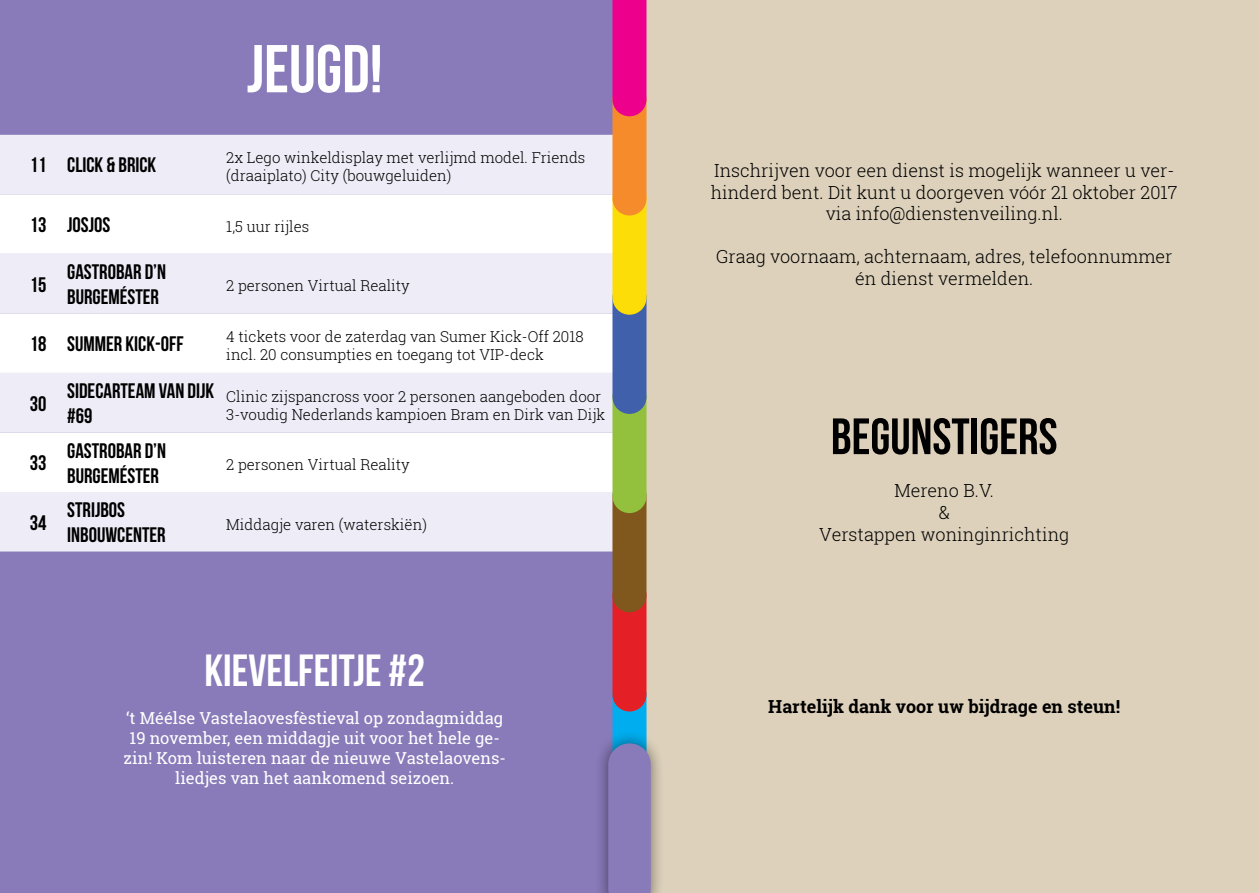
<style>
.page{position:relative;width:1259px;height:893px;background:#fff}
.page>*{position:absolute;margin:0;border:0;box-sizing:border-box;transform-origin:0 0}
.t1{font:700 67.5px "Bebas Neue";color:#fff}
.t2{font:700 51px "Bebas Neue";color:#000}
.t3{font:700 45px "Bebas Neue";color:#fff}
.t4{font:700 21px/25.2px "Bebas Neue";color:#000}
.t5{font:300 18px/21.6px "Roboto Slab";color:#000;text-align:center}
.t6{font:700 18px "Roboto Slab";color:#000}
.t7{font:16.5px/19.8px "Roboto Slab";color:#fff;text-align:center}
.t8{font:300 15px/18px "Roboto Slab";color:#000}
</style>
<div class="page">
<div style="left:629px;top:0;width:630px;height:893px;background:#ddd1bb"></div>
<div style="left:0;top:0;width:642px;height:893px;background:#897ab9"></div>
<div style="left:0;top:135px;width:612px;height:416px;background:#eeecf6"></div>
<svg style="left:0;top:194px;width:612px;height:298px;background:#f7f7fb"></svg>
<div style="left:612px;top:677px;width:34px;height:134px;background:#00aeef;border-radius:17px"></div>
<div style="left:612px;top:578px;width:34px;height:133px;background:#e41f26;border-radius:17px"></div>
<div style="left:612px;top:479px;width:34px;height:133px;background:#80571d;border-radius:17px"></div>
<div style="left:612px;top:380px;width:34px;height:133px;background:#93c13e;border-radius:17px"></div>
<div style="left:612px;top:281px;width:34px;height:133px;background:#4160ac;border-radius:17px"></div>
<div style="left:612px;top:181px;width:34px;height:134px;background:#fddd08;border-radius:17px"></div>
<div style="left:612px;top:82px;width:34px;height:133px;background:#f68b2b;border-radius:17px"></div>
<div style="left:612px;top:0;width:34px;height:116px;background:#ec008c"></div>
<div style="left:594px;top:729px;width:71px;height:164px;background:#000;opacity:.5"></div>
<svg style="left:608px;top:743px;width:43px;height:150px"></svg>
<h1 class="t1" style="left:247px;top:32px;width:137px">JEUGD!</h1>
<h3 class="t4" style="left:30px;top:152px;width:128px">11 CLICK &amp; BRICK</h3>
<p class="t8" style="left:226px;top:149px;width:361px">2x Lego winkeldisplay met verlijmd model. Friends (draaiplato) City (bouwgeluiden)</p>
<h3 class="t4" style="left:30px;top:212px;width:82px">13 JOSJOS</h3>
<p class="t8" style="left:226px;top:217px;width:85px">1,5 uur rijles</p>
<h3 class="t4" style="left:30px;top:271px;width:18px">15</h3>
<h3 class="t4" style="left:67px;top:259px;width:100px">GASTROBAR D’N<br>BURGEMÉSTER</h3>
<p class="t8" style="left:226px;top:277px;width:185px">2 personen Virtual Reality</p>
<h3 class="t4" style="left:30px;top:331px;width:155px">18 SUMMER KICK-OFF</h3>
<p class="t8" style="left:226px;top:327px;width:359px">4 tickets voor de zaterdag van Sumer Kick-Off 2018 incl. 20 consumpties en toegang tot VIP-deck</p>
<h3 class="t4" style="left:30px;top:390px;width:18px">30</h3>
<h3 class="t4" style="left:67px;top:378px;width:148px">SIDECARTEAM VAN DIJK #69</h3>
<p class="t8" style="left:226px;top:387px;width:380px">Clinic zijspancross voor 2 personen aangeboden door<br>3-voudig Nederlands kampioen Bram en Dirk van Dijk</p>
<h3 class="t4" style="left:30px;top:450px;width:18px">33</h3>
<h3 class="t4" style="left:30px;top:509px;width:18px">34</h3>
<h3 class="t4" style="left:67px;top:437px;width:100px">GASTROBAR D’N<br>BURGEMÉSTER</h3>
<h3 class="t4" style="left:67px;top:497px;width:100px">STRIJBOS<br>INBOUWCENTER</h3>
<p class="t8" style="left:226px;top:455px;width:185px">2 personen Virtual Reality</p>
<p class="t8" style="left:226px;top:515px;width:202px">Middagje varen (waterskiën)</p>
<h3 class="t3" style="left:205px;top:646px;width:222px">KIEVELFEITJE #2</h3>
<p class="t7" style="left:124px;top:708px;width:384px">‘t Méélse Vastelaovesfèstieval op zondagmiddag 19 november, een middagje uit voor het hele ge&shy;zin! Kom luisteren naar de nieuwe Vastelaovens&shy;liedjes van het aankomend seizoen.</p>
<p class="t5" style="left:711px;top:159px;width:468px">Inschrijven voor een dienst is mogelijk wanneer u ver&shy;hinderd bent. Dit kunt u doorgeven vóór 21 oktober 2017 via info@dienstenveiling.nl.</p>
<p class="t5" style="left:716px;top:246px;width:458px">Graag voornaam, achternaam, adres, telefoonnummer én dienst vermelden.</p>
<h2 class="t2" style="left:831px;top:408px;width:228px">BEGUNSTIGERS</h2>
<p class="t5" style="left:819px;top:480px;width:251px">Mereno B.V.<br>&amp;<br>Verstappen woninginrichting</p>
<p class="t6" style="left:768px;top:694px;width:353px">Hartelijk dank voor uw bijdrage en steun!</p>
</div>
